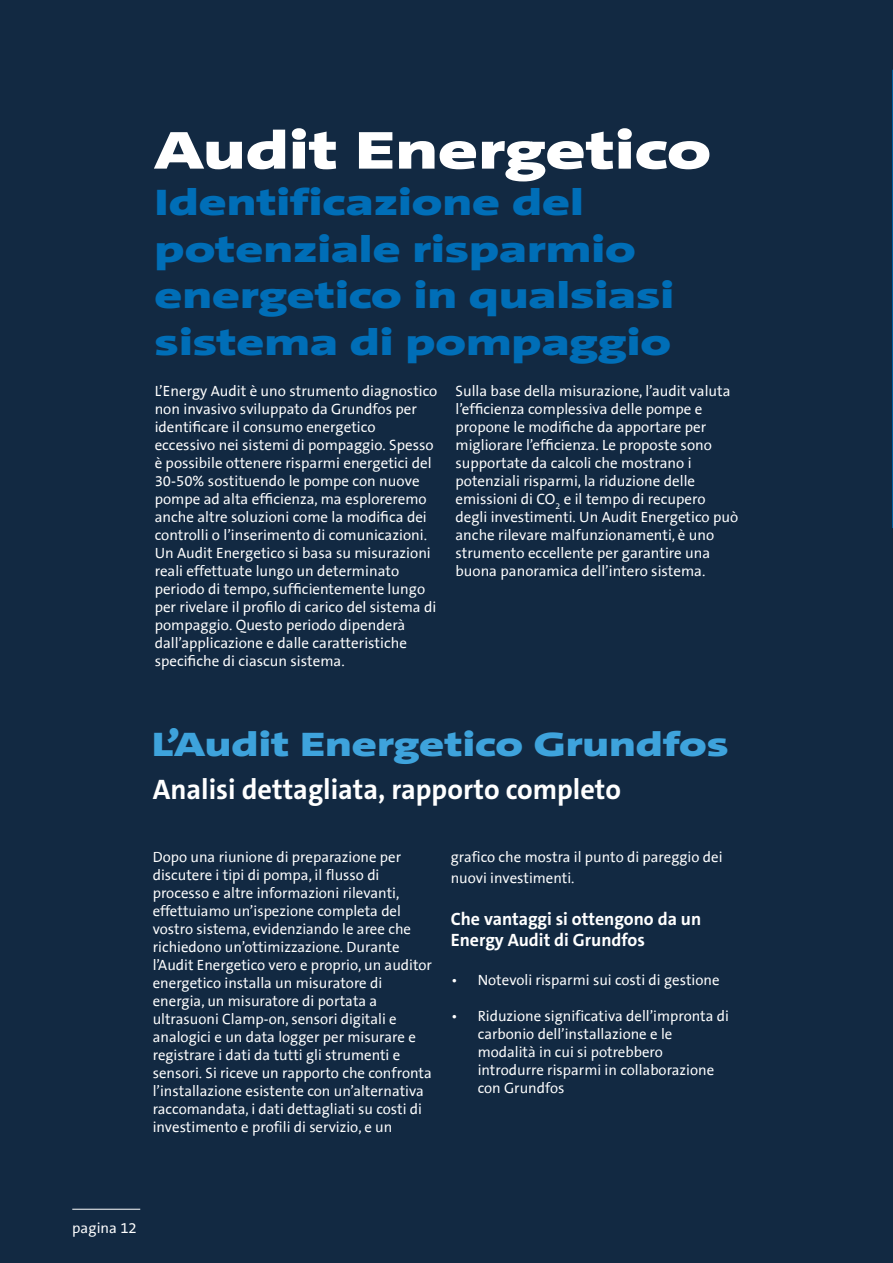
<style>
.page{position:relative;width:893px;height:1263px;background:#122942}
.page>*{position:absolute;margin:0;border:0;box-sizing:border-box;transform-origin:0 0}
.t1{font:900 54px "Grundfos The Sans Extd";color:#fff}
.t2{font:900 37.5px/46.5px "Grundfos The Sans Extd";color:#006eb7}
.t3{font:900 34.5px "Grundfos The Sans Extd";color:#3ea3dc}
.t4{font:700 28.5px "Grundfos The Sans";color:#fff}
.t5{font:700 18px/21px "Grundfos The Sans";color:#fff}
.t6{font:15px/18px "Grundfos The Sans";color:#fff}
</style>
<div class="page">
<hr style="left:72px;top:1209px;width:68px;height:1px;background:#fff">
<svg style="left:892px;top:70px;width:1px;height:458px"></svg>
<h1 class="t1" style="left:155px;top:116px;width:558px">Audit Energetico</h1>
<h2 class="t2" style="left:155px;top:179px;width:521px">Identificazione del potenziale risparmio energetico in qualsiasi sistema di pompaggio</h2>
<p class="t6" style="left:155px;top:382px;width:284px">L’Energy Audit è uno strumento diagnostico non invasivo sviluppato da Grundfos per identificare il consumo energetico eccessivo nei sistemi di pompaggio. Spesso è possibile ottenere risparmi energetici del 30-50% sostituendo le pompe con nuove pompe ad alta efficienza, ma esploreremo anche altre soluzioni come la modifica dei controlli o l’inserimento di comunicazioni.<br>Un Audit Energetico si basa su misurazioni reali effettuate lungo un determinato periodo di tempo, sufficientemente lungo per rivelare il profilo di carico del sistema di pompaggio. Questo periodo dipenderà dall’applicazione e dalle caratteristiche specifiche di ciascun sistema.</p>
<p class="t6" style="left:455px;top:382px;width:284px">Sulla base della misurazione, l’audit valuta l’efficienza complessiva delle pompe e propone le modifiche da apportare per migliorare l’efficienza. Le proposte sono supportate da calcoli che mostrano i potenziali risparmi, la riduzione delle emissioni di CO<sub>2</sub> e il tempo di recupero degli investimenti. Un Audit Energetico può anche rilevare malfunzionamenti, è uno strumento eccellente per garantire una buona panoramica dell’intero sistema.</p>
<h3 class="t3" style="left:152px;top:722px;width:579px">L’Audit Energetico Grundfos</h3>
<h3 class="t4" style="left:153px;top:771px;width:470px">Analisi dettagliata, rapporto completo</h3>
<p class="t6" style="left:153px;top:849px;width:281px">Dopo una riunione di preparazione per discutere i tipi di pompa, il flusso di processo e altre informazioni rilevanti, effettuiamo un’ispezione completa del vostro sistema, evidenziando le aree che richiedono un’ottimizzazione. Durante l’Audit Energetico vero e proprio, un auditor energetico installa un misuratore di energia, un misuratore di portata a ultrasuoni Clamp-on, sensori digitali e analogici e un data logger per misurare e registrare i dati da tutti gli strumenti e sensori. Si riceve un rapporto che confronta l’installazione esistente con un’alternativa raccomandata, i dati dettagliati su costi di investimento e profili di servizio, e un</p>
<p class="t6" style="left:451px;top:847px;width:273px;line-height:21px">grafico che mostra il punto di pareggio dei nuovi investimenti.</p>
<p class="t5" style="left:451px;top:909px;width:252px">Che vantaggi si ottengono da un<br>Energy Audit di Grundfos</p>
<p class="t6" style="left:451px;top:972px;width:270px">• Notevoli risparmi sui costi di gestione</p>
<p class="t6" style="left:478px;top:1008px;width:253px;text-indent:-27px">• Riduzione significativa dell’impronta di carbonio dell’installazione e le modalità in cui si potrebbero introdurre risparmi in collaborazione con Grundfos</p>
<p class="t6" style="left:72px;top:1220px;width:66px">pagina 12</p>
</div>
